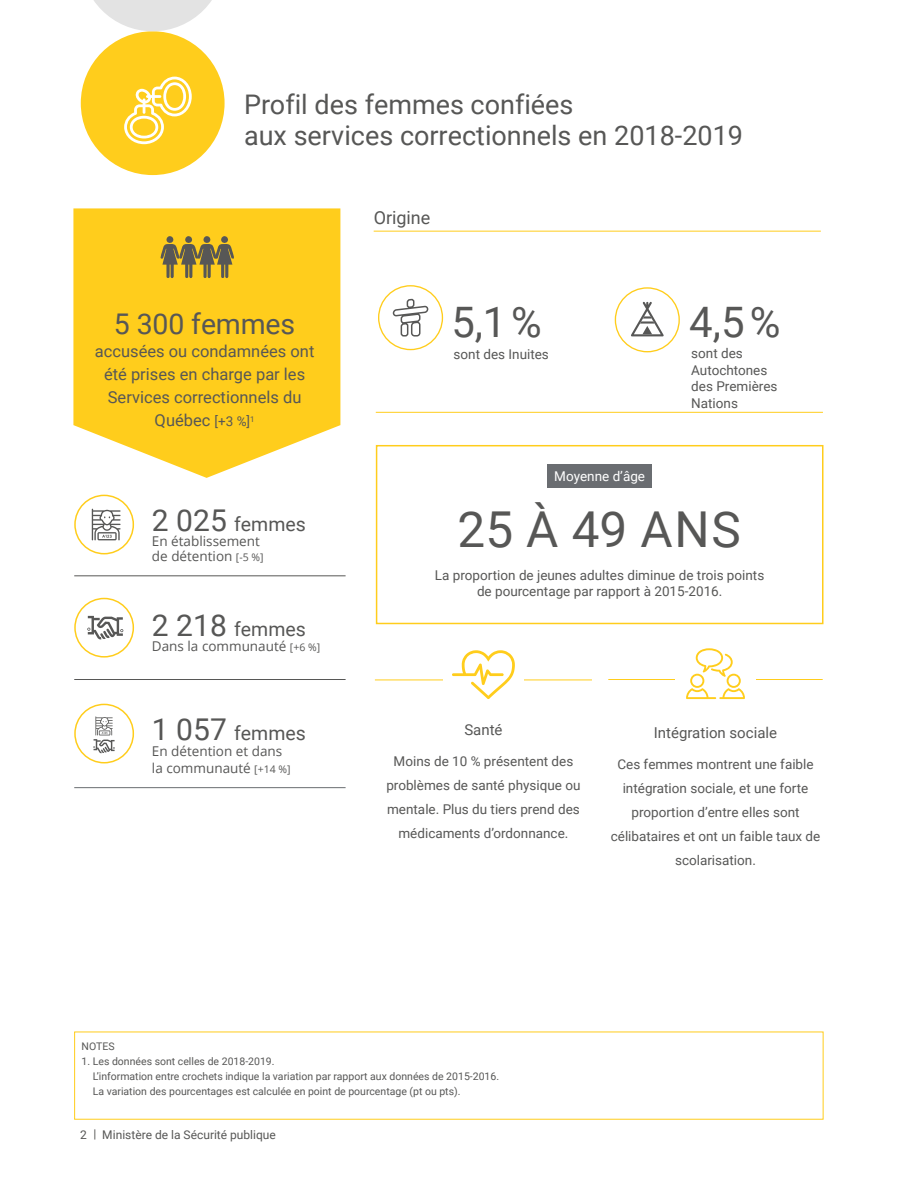
<style>
.page{position:relative;width:918px;height:1188px;background:#fff}
.page>*{position:absolute;margin:0;border:0;box-sizing:border-box;transform-origin:0 0}
.P-chiffre{font:49.5px "Roboto";letter-spacing:.02em;color:#575756}
.P-chiffre-2{font:42px "Roboto";color:#575756}
.P-chiffre-3{font:28.5px "Roboto";letter-spacing:-.005em;color:#575756}
.t1{font:27px/31.5px "Roboto";color:#575756}
.P-chiffre-4{font:19.5px "Roboto";color:#575756}
.t2{font:18px "Roboto";color:#575756}
.t3{font:16.5px/23.1px "Roboto";color:#575756;text-align:center}
.t4{font:15px "Roboto";color:#575756}
.p-9_16{font:13.5px/24px "Roboto";color:#575756;text-align:center}
.P-chiffre-5{font:13.5px/15px "Open Sans";color:#575756}
.t5{font:13.5px "Roboto";color:#fff}
.t6{font:12px "Roboto";color:#575756}
.P_-Note_de_bas_de_pa{font:10.5px/15px "Roboto";color:#575756}
.s1{font-size:13.5px}
.s2{font-size:30px}
.s3{font-size:10.5px}
</style>
<div class="page">
<hr style="left:608px;top:679px;width:215px;height:1px;background:#ffcd1c">
<hr style="left:375px;top:680px;width:217px;height:1px;background:#ffcd1c">
<div style="left:675px;top:629px;width:81px;height:73px;background:#fff"></div>
<div style="left:443px;top:629px;width:81px;height:73px;background:#fff"></div>
<svg style="left:73px;top:208px;width:267px;height:270px;background:#ffd233"></svg>
<hr style="left:74px;top:576px;width:272px;height:1px;background:#575756">
<hr style="left:376px;top:412px;width:447px;height:1px;background:#ffcd1c">
<hr style="left:74px;top:787px;width:272px;height:1px;background:#6a6d71">
<div style="left:74px;top:495px;width:60px;height:59px;border:2px solid #ffcd1c;border-radius:50%"></div>
<svg style="left:92px;top:509px;width:29px;height:31px"></svg>
<div style="left:74px;top:598px;width:60px;height:60px;border:2px solid #ffcd1c;border-radius:50%"></div>
<svg style="left:87px;top:616px;width:36px;height:23px"></svg>
<div style="left:74px;top:704px;width:60px;height:59px;border:2px solid #ffcd1c;border-radius:50%"></div>
<svg style="left:93px;top:716px;width:22px;height:37px"></svg>
<div style="left:81px;top:31px;width:144px;height:144px;background:#ffcd1c;border-radius:50%"></div>
<svg style="left:94px;top:0;width:118px;height:31px"></svg>
<svg style="left:161px;top:236px;width:73px;height:43px;background:#a88f39"></svg>
<div style="left:376px;top:445px;width:448px;height:179px;border:2px solid #ffcd1c"></div>
<svg style="left:124px;top:77px;width:68px;height:67px"></svg>
<hr style="left:374px;top:231px;width:447px;height:1px;background:#ffcd1c">
<div style="left:378px;top:285px;width:65px;height:65px;border:1px solid #ffcd1c;border-radius:50%"></div>
<svg style="left:392px;top:298px;width:37px;height:39px"></svg>
<div style="left:615px;top:287px;width:65px;height:65px;border:1px solid #ffcd1c;border-radius:50%"></div>
<svg style="left:686px;top:648px;width:59px;height:51px"></svg>
<hr style="left:74px;top:679px;width:272px;height:1px;background:#575756">
<svg style="left:452px;top:650px;width:63px;height:49px"></svg>
<div style="left:547px;top:464px;width:105px;height:24px;background:#6a6d71"></div>
<svg style="left:631px;top:302px;width:33px;height:34px"></svg>
<p class="t1" style="left:244px;top:87px;width:500px">Profil des femmes confiées<br>aux services correctionnels en 2018-2019</p>
<p class="P-chiffre-3" style="left:114px;top:304px;width:183px">5 300 femmes</p>
<h5 class="t3" style="left:95px;top:339px;width:221px">accusées ou condamnées ont été prises en charge par les<br>Services correctionnels du<br>Québec <span class="s1">[+3 %]</span><sup>1</sup></h5>
<p class="P-chiffre-4" style="left:152px;top:511px;width:155px"><span class="s2">2 025</span> femmes</p>
<p class="P-chiffre-5" style="left:152px;top:533px;width:113px">En établissement de détention <span class="s3">[-5 %]</span></p>
<p class="P-chiffre-4" style="left:152px;top:615px;width:155px"><span class="s2">2 218</span> femmes</p>
<p class="P-chiffre-5" style="left:152px;top:638px;width:170px">Dans la communauté <span class="s3">[+6 %]</span></p>
<p class="P-chiffre-4" style="left:152px;top:719px;width:155px"><span class="s2">1 057</span> femmes</p>
<p class="P-chiffre-5" style="left:152px;top:743px;width:140px;line-height:16.5px">En détention et dans la communauté <span class="s3">[+14 %]</span></p>
<h4 class="t2" style="left:374px;top:205px;width:58px">Origine</h4>
<p class="P-chiffre-2" style="left:451px;top:293px;width:92px">5,1 %</p>
<p class="p-9_16" style="left:454px;top:341px;width:97px">sont des Inuites</p>
<h4 class="t5" style="left:554px;top:467px;width:92px">Moyenne d’âge</h4>
<p class="P-chiffre-2" style="left:689px;top:293px;width:93px">4,5 %</p>
<p class="p-9_16" style="left:691px;top:345px;width:88px;line-height:16.5px;text-align:left">sont des<br>Autochtones des Premières<br>Nations</p>
<p class="P-chiffre" style="left:458px;top:495px;width:285px">25 À 49 ANS</p>
<p class="p-9_16" style="left:435px;top:566px;width:331px;line-height:16.5px">La proportion de jeunes adultes diminue de trois points de pourcentage par rapport à 2015-2016.</p>
<h6 class="t4" style="left:464px;top:719px;width:40px">Santé</h6>
<p class="p-9_16" style="left:386px;top:749px;width:196px">Moins de 10 % présentent des problèmes de santé physique ou mentale. Plus du tiers prend des médicaments d’ordonnance.</p>
<h6 class="t4" style="left:654px;top:722px;width:125px">Intégration sociale</h6>
<p class="p-9_16" style="left:611px;top:752px;width:211px">Ces femmes montrent une faible intégration sociale, et une forte proportion d’entre elles sont célibataires et ont un faible taux de scolarisation.</p>
<p class="P_-Note_de_bas_de_pa" style="left:82px;top:1038px;width:35px">NOTES</p>
<p class="P_-Note_de_bas_de_pa" style="left:93px;top:1053px;width:408px;text-indent:-11px">1. Les données sont celles de 2018-2019.<br>L’information entre crochets indique la variation par rapport aux données de 2015-2016.<br>La variation des pourcentages est calculée en point de pourcentage (pt ou pts).</p>
<p class="t6" style="left:80px;top:1126px;width:197px">2 | Ministère de la Sécurité publique</p>
</div>
